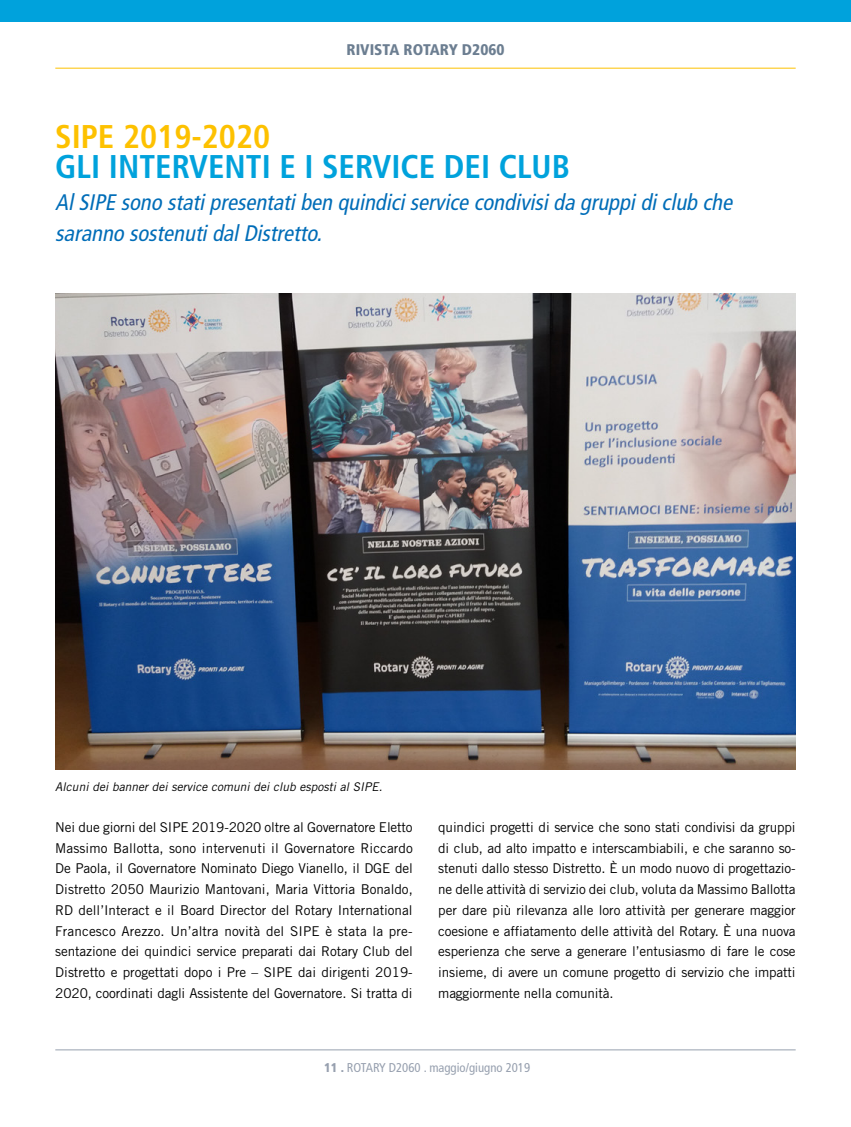
<style>
.page{position:relative;width:851px;height:1127px;background:#fff}
.page>*{position:absolute;margin:0;border:0;box-sizing:border-box;transform-origin:0 0}
.t1{font:700 condensed 32.85px "Frutiger LT Std";color:#00a2dc}
.t2{font:700 condensed 32.85px "Frutiger LT Std";color:#fdc100}
.t3{font:italic condensed 22.5px/31.5px "Frutiger LT Std";color:#006db8}
.t4{font:900 condensed 15.45px "Frutiger LT Std";color:#6c7e91}
.t5{font:13.5px/20.7px "Trade Gothic";letter-spacing:-.01em;color:#000;text-align:justify}
.t6{font:condensed 12.75px "Frutiger LT Std";color:#97a0af}
.t7{font:italic 12px "Trade Gothic";color:#000}
.s1{font-weight:900}
</style>
<div class="page">
<hr style="left:55px;top:68px;width:740px;height:1px;background:#fdc100">
<hr style="left:55px;top:1049px;width:740px;height:1px;background:#97a0af">
<img style="left:55px;top:294px;width:740px;height:476px">
<div style="left:0;top:0;width:850px;height:21px;background:#00a2dc"></div>
<p class="t4" style="left:346px;top:40px;width:159px">RIVISTA ROTARY D2060</p>
<h1 class="t2" style="left:55px;top:117px;width:216px">SIPE 2019-2020</h1>
<h1 class="t1" style="left:55px;top:147px;width:516px">GLI INTERVENTI E I SERVICE DEI CLUB</h1>
<h2 class="t3" style="left:55px;top:186px;width:683px">AlSIPE sono statipresentatiben quindiciservice condivisida gruppidiclub che saranno sostenutidalDistretto.</h2>
<p class="t7" style="left:55px;top:779px;width:331px">Alcuni dei banner dei service comuni dei club esposti al SIPE.</p>
<p class="t5" style="left:55px;top:817px;width:359px">Nei due giorni del SIPE 2019-2020 oltre al Governatore Eletto Massimo Ballotta, sono intervenuti il Governatore Riccardo De Paola, il Governatore Nominato Diego Vianello, il DGE del Distretto 2050 Maurizio Mantovani, Maria Vittoria Bonaldo, RD dell’Interact e il Board Director del Rotary International Francesco Arezzo. Un’altra novità del SIPE è stata la pre&shy;sentazione dei quindici service preparati dai Rotary Club del Distretto e progettati dopo i Pre – SIPE dai dirigenti 2019- 2020, coordinati dagli Assistente del Governatore. Si tratta di</p>
<p class="t5" style="left:438px;top:817px;width:359px">quindici progetti di service che sono stati condivisi da gruppi di club, ad alto impatto e interscambiabili, e che saranno so&shy;stenuti dallo stesso Distretto. È un modo nuovo di progettazio&shy;ne delle attività di servizio dei club, voluta da Massimo Ballotta per dare più rilevanza alle loro attività per generare maggior coesione e affiatamento delle attività del Rotary. È una nuova esperienza che serve a generare l’entusiasmo di fare le cose insieme, di avere un comune progetto di servizio che impatti maggiormente nella comunità.</p>
<p class="t6" style="left:324px;top:1059px;width:207px"><span class="s1">11 .</span> ROTARY D2060 . maggio/giugno 2019</p>
</div>
